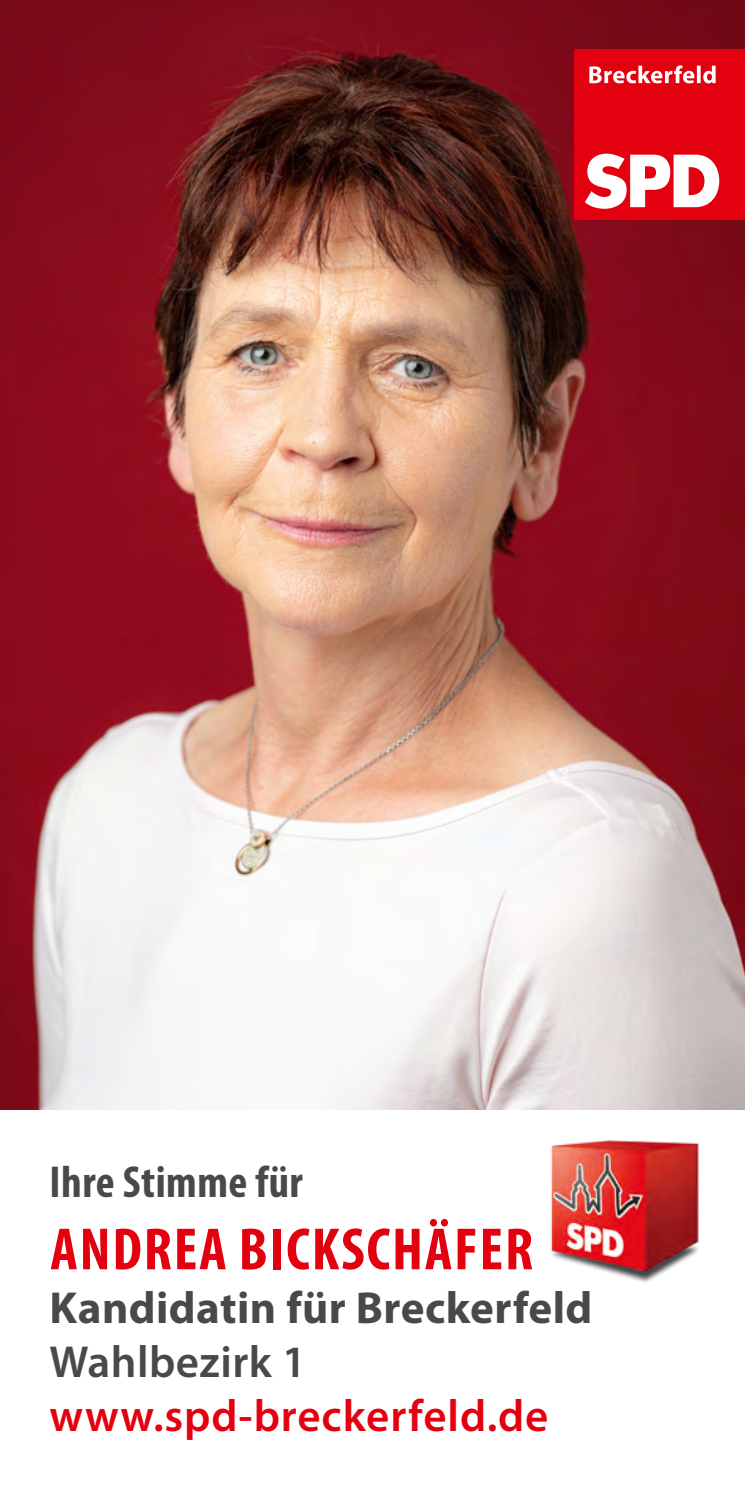
<style>
.page{position:relative;width:745px;height:1489px;background:#fff}
.page>*{position:absolute;margin:0;border:0;box-sizing:border-box;transform-origin:0 0}
.t1{font:700 condensed 60px "Myriad Pro";letter-spacing:.03em;color:#e3000f}
.t2{font:700 45px "Myriad Pro";letter-spacing:.01em;color:#494948}
.t3{font:600 45px "Myriad Pro";letter-spacing:.02em;color:#e3000f}
.t4{font:700 condensed 45px "Myriad Pro";letter-spacing:.01em;color:#494948}
.t5{font:600 45px "Myriad Pro";letter-spacing:.01em;color:#494948}
</style>
<div class="page">
<img style="left:0;top:0;width:744px;height:1109px">
<div style="left:574px;top:50px;width:170px;height:170px;background:#e3000f"></div>
<svg style="left:584px;top:154px;width:134px;height:55px"></svg>
<svg style="left:589px;top:65px;width:126px;height:18px"></svg>
<img style="left:551px;top:1140px;width:148px;height:142px">
<p class="t4" style="left:50px;top:1153px;width:254px">Ihre Stimme für</p>
<p class="t1" style="left:50px;top:1211px;width:484px">ANDREA BICKSCHÄFER</p>
<p class="t2" style="left:50px;top:1278px;width:544px">Kandidatin für Breckerfeld</p>
<p class="t5" style="left:50px;top:1333px;width:258px">Wahlbezirk 1</p>
<p class="t3" style="left:50px;top:1387px;width:500px">www.spd-breckerfeld.de</p>
</div>
